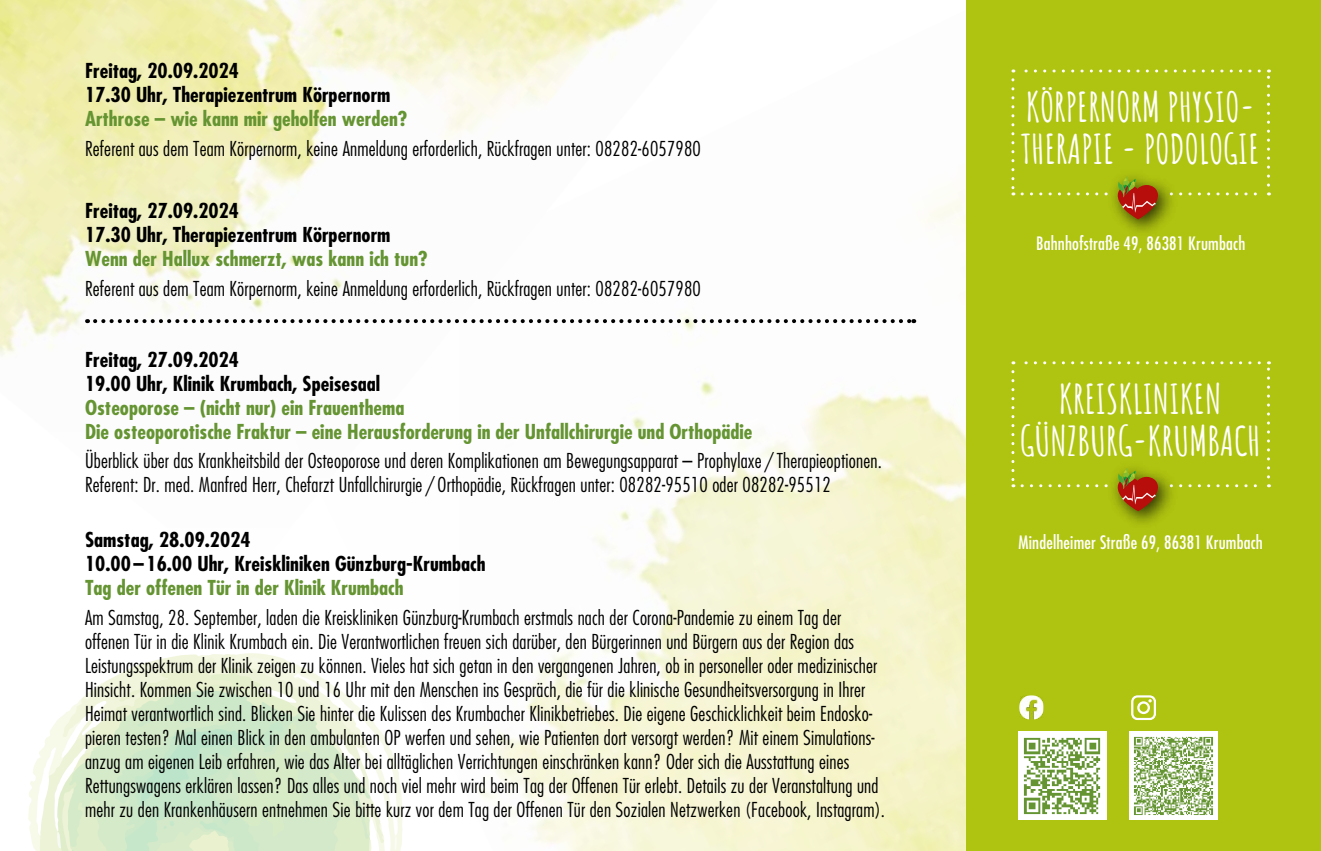
<style>
.page{position:relative;width:1321px;height:851px;background:#fff}
.page>*{position:absolute;margin:0;border:0;box-sizing:border-box;transform-origin:0 0}
.t1{font:700 40px/42px "Amatic SC";color:#fff}
.t2{font:300 condensed 20px/24px "Futura LT";letter-spacing:.01em;color:#000}
.t3{font:700 condensed 20px/24px "Futura LT";color:#000;scale:1.04 1}
.t4{font:700 condensed 20px/24px "Futura LT";color:#659432;scale:1.04 1}
.t5{font:condensed 18px "Futura LT";letter-spacing:.01em;color:#fff}
</style>
<div class="page">
<img style="left:478px;top:195px;width:488px;height:655px">
<img style="left:0;top:0;width:718px;height:588px">
<svg style="left:28px;top:653px;width:375px;height:197px"></svg>
<div style="left:966px;top:0;width:355px;height:850px;background:#afc410"></div>
<div style="left:1108px;top:168px;width:70px;height:70px;background:#000;opacity:.75"></div>
<svg style="left:1011px;top:69px;width:259px;height:150px"></svg>
<div style="left:1108px;top:459px;width:70px;height:71px;background:#000;opacity:.75"></div>
<svg style="left:1011px;top:361px;width:259px;height:150px"></svg>
<svg style="left:95px;top:319px;width:819px;height:4px"></svg>
<div style="left:1018px;top:730px;width:89px;height:89px;background:#fff"></div>
<img style="left:1023px;top:737px;width:78px;height:78px">
<div style="left:1129px;top:730px;width:89px;height:89px;background:#fff"></div>
<img style="left:1134px;top:736px;width:79px;height:79px">
<img style="left:1019px;top:695px;width:24px;height:24px">
<svg style="left:1131px;top:695px;width:25px;height:25px"></svg>
<p class="t3" style="left:85px;top:59px;width:295px">Freitag, 20.09.2024<br>17.30 Uhr, Therapiezentrum Körpernorm</p>
<p class="t4" style="left:85px;top:107px;width:311px">Arthrose – wie kann mir geholfen werden?</p>
<p class="t2" style="left:85px;top:136px;width:617px">Referent aus dem Team Körpernorm, keine Anmeldung erforderlich, Rückfragen unter: 08282-6057980</p>
<p class="t3" style="left:85px;top:198px;width:295px">Freitag, 27.09.2024<br>17.30 Uhr, Therapiezentrum Körpernorm</p>
<p class="t4" style="left:85px;top:246px;width:331px">Wenn der Hallux schmerzt, was kann ich tun?</p>
<p class="t2" style="left:85px;top:276px;width:617px">Referent aus dem Team Körpernorm, keine Anmeldung erforderlich, Rückfragen unter: 08282-6057980</p>
<p class="t3" style="left:85px;top:347px;width:285px">Freitag, 27.09.2024<br>19.00 Uhr, Klinik Krumbach, Speisesaal</p>
<p class="t4" style="left:85px;top:395px;width:643px">Osteoporose – (nicht nur) ein Frauenthema<br>Die osteoporotische Fraktur – eine Herausforderung in der Unfallchirurgie und Orthopädie</p>
<p class="t2" style="left:85px;top:449px;width:798px">Überblick über das Krankheitsbild der Osteoporose und deren Komplikationen am Bewegungsapparat – Prophylaxe / Therapieoptionen.<br>Referent: Dr. med. Manfred Herr, Chefarzt Unfallchirurgie / Orthopädie, Rückfragen unter: 08282-95510 oder 08282-95512</p>
<p class="t3" style="left:85px;top:527px;width:387px">Samstag, 28.09.2024<br>10.00–16.00 Uhr, Kreiskliniken Günzburg-Krumbach</p>
<p class="t4" style="left:85px;top:575px;width:308px">Tag der offenen Tür in der Klinik Krumbach</p>
<p class="t2" style="left:85px;top:605px;width:802px">Am Samstag, 28. September, laden die Kreiskliniken Günzburg-Krumbach erstmals nach der Corona-Pandemie zu einem Tag der offenen Tür in die Klinik Krumbach ein. Die Verantwortlichen freuen sich darüber, den Bürgerinnen und Bürgern aus der Region das Leistungsspektrum der Klinik zeigen zu können. Vieles hat sich getan in den vergangenen Jahren, ob in personeller oder medizinischer Hinsicht. Kommen Sie zwischen 10 und 16 Uhr mit den Menschen ins Gespräch, die für die klinische Gesundheitsversorgung in Ihrer Heimat verantwortlich sind. Blicken Sie hinter die Kulissen des Krumbacher Klinikbetriebes. Die eigene Geschicklichkeit beim Endosko&shy;pieren testen? Mal einen Blick in den ambulanten OP werfen und sehen, wie Patienten dort versorgt werden? Mit einem Simulations&shy;anzug am eigenen Leib erfahren, wie das Alter bei alltäglichen Verrichtungen einschränken kann? Oder sich die Ausstattung eines Rettungswagens erklären lassen? Das alles und noch viel mehr wird beim Tag der Offenen Tür erlebt. Details zu der Veranstaltung und mehr zu den Krankenhäusern entnehmen Sie bitte kurz vor dem Tag der Offenen Tür den Sozialen Netzwerken (Facebook, Instagram).</p>
<h1 class="t1" style="left:1021px;top:83px;width:240px">KÖRPERNORM PHYSIO-<br>THERAPIE - PODOLOGIE</h1>
<p class="t5" style="left:1036px;top:233px;width:211px">Bahnhofstraße 49, 86381 Krumbach</p>
<h1 class="t1" style="left:1020px;top:375px;width:243px;text-align:center">KREISKLINIKEN<br>GÜNZBURG-KRUMBACH</h1>
<p class="t5" style="left:1018px;top:531px;width:246px">Mindelheimer Straße 69, 86381 Krumbach</p>
</div>
